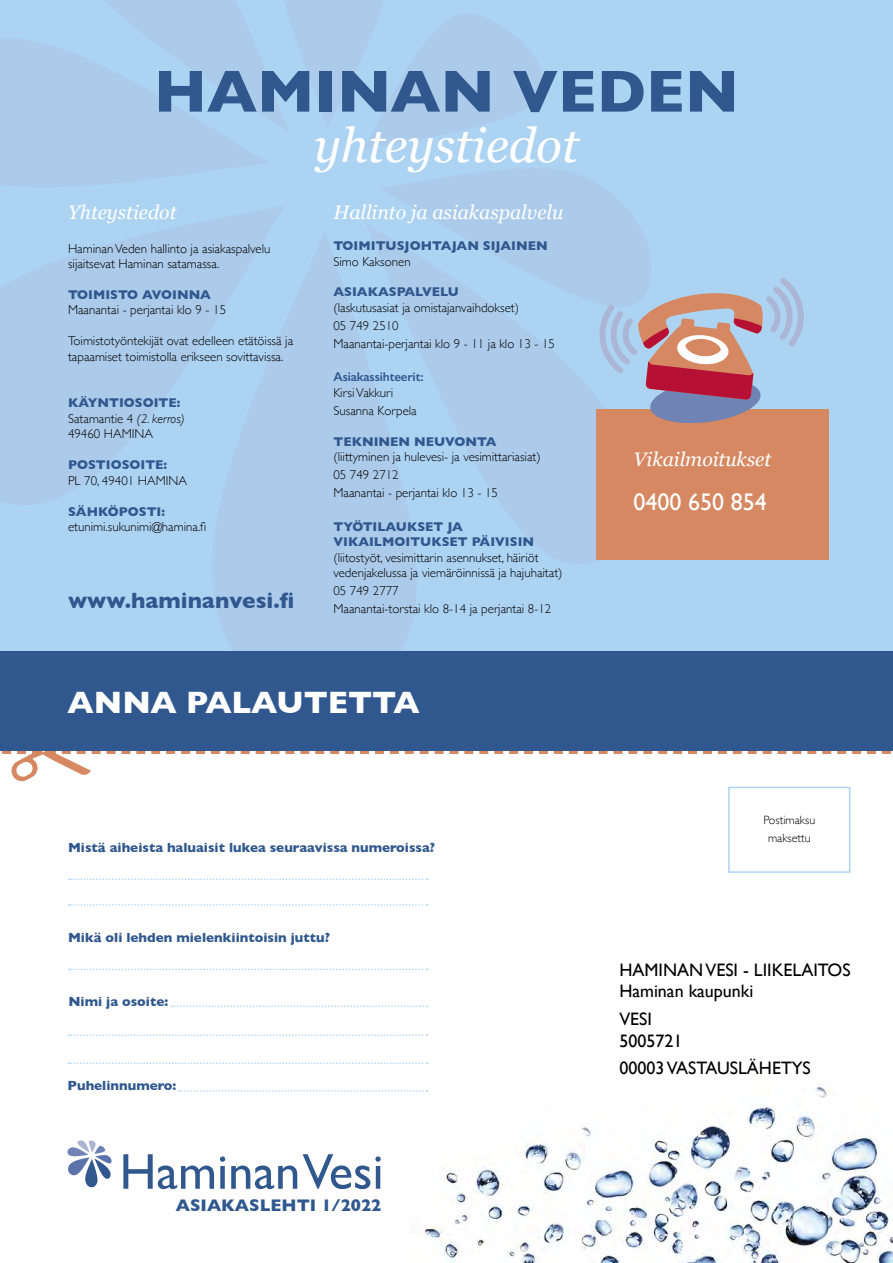
<style>
.page{position:relative;width:893px;height:1263px;background:#fff}
.page>*{position:absolute;margin:0;border:0;box-sizing:border-box;transform-origin:0 0}
.t1{font:700 60px "Gill Sans";color:#30588e}
.t2{font:italic 48px "Georgia";color:#fff}
.t3{font:700 31.5px "Gill Sans";letter-spacing:-.015em;color:#fff}
.t4{font:24px "Gill Sans";color:#fff}
.t5{font:700 22.5px "Gill Sans";color:#30588e}
.t6{font:italic 19.5px "Georgia";color:#fff}
.t7{font:18px/21.6px "Gill Sans";color:#000}
.t8{font:700 17.1px "Gill Sans";color:#30588e}
.t9{font:700 13.5px "Gill Sans";color:#30588e}
.t10{font:300 12.9px/18px "Gill Sans";color:#000}
.t11{font:700 12.9px/15.5px "Gill Sans";color:#30588e}
.t12{font:600 12.9px "Gill Sans";letter-spacing:-.01em;color:#30588e}
.t13{font:300 12px/17.4px "Gill Sans";color:#000;text-align:center}
.s1{font-weight:700;color:#30588e}
.s2{font-style:italic}
</style>
<div class="page">
<img style="left:401px;top:1063px;width:492px;height:200px">
<div style="left:0;top:0;width:893px;height:737px;background:#add3f3"></div>
<div style="left:597px;top:409px;width:232px;height:151px;background:#d58862"></div>
<svg style="left:596px;top:278px;width:208px;height:148px"></svg>
<svg style="left:67px;top:1140px;width:45px;height:47px"></svg>
<svg style="left:123px;top:1154px;width:91px;height:35px"></svg>
<svg style="left:220px;top:1156px;width:5px;height:33px"></svg>
<svg style="left:231px;top:1165px;width:66px;height:24px"></svg>
<svg style="left:303px;top:1154px;width:78px;height:35px"></svg>
<svg style="left:69px;top:969px;width:359px;height:1px"></svg>
<svg style="left:69px;top:878px;width:359px;height:2px"></svg>
<svg style="left:69px;top:904px;width:359px;height:2px"></svg>
<svg style="left:68px;top:1034px;width:360px;height:2px"></svg>
<svg style="left:172px;top:1005px;width:256px;height:2px"></svg>
<svg style="left:179px;top:1090px;width:249px;height:1px"></svg>
<svg style="left:68px;top:1062px;width:360px;height:2px"></svg>
<div style="left:0;top:651px;width:893px;height:100px;background:#30588e"></div>
<div style="left:728px;top:787px;width:122px;height:86px;background:#fff;border:2px solid #add3f3"></div>
<svg style="left:2px;top:751px;width:889px;height:31px"></svg>
<h1 class="t1" style="left:154px;top:44px;width:234px">HAMINAN</h1>
<h1 class="t1" style="left:513px;top:44px;width:176px">VEDEN</h1>
<h2 class="t2" style="left:314px;top:110px;width:266px">yhteystiedot</h2>
<h3 class="t6" style="left:333px;top:198px;width:231px">Hallinto ja asiakaspalvelu</h3>
<p class="t11" style="left:333px;top:238px;width:113px">TOIMITUSJOHTAJAN</p>
<p class="t11" style="left:483px;top:238px;width:45px">SIJAINEN</p>
<p class="t10" style="left:333px;top:252px;width:79px">Simo Kaksonen</p>
<p class="t11" style="left:333px;top:284px;width:117px">Asiakaspalvelu</p>
<p class="t10" style="left:333px;top:298px;width:223px">(laskutusasiat ja omistajanvaihdokset)<br>05 749 2510<br>Maanantai-perjantai klo 9 - 11 ja klo 13 - 15</p>
<p class="t12" style="left:333px;top:369px;width:92px">Asiakassihteerit:</p>
<p class="t10" style="left:333px;top:383px;width:85px">Kirsi Vakkuri<br>Susanna Korpela</p>
<p class="t11" style="left:333px;top:433px;width:112px">Tekni nen neuvo</p>
<p class="t11" style="left:465px;top:433px;width:33px">nta</p>
<p class="t10" style="left:333px;top:447px;width:209px">(liittyminen ja hulevesi- ja vesimittariasiat)<br>05 749 2712<br>Maanantai - perjantai klo 13 - 15</p>
<p class="t11" style="left:333px;top:518px;width:131px">Työtilau kset ja vi kailmoitu</p>
<h3 class="t6" style="left:68px;top:198px;width:110px">Yhteystiedot</h3>
<p class="t10" style="left:68px;top:240px;width:204px;line-height:15.5px">Haminan Veden hallinto ja asiakaspalvelu sijaitsevat Haminan satamassa.</p>
<p class="t11" style="left:68px;top:287px;width:122px">TOIMISTO AVOINNA</p>
<p class="t10" style="left:68px;top:301px;width:160px">Maanantai - perjantai klo 9 - 15</p>
<p class="t10" style="left:68px;top:333px;width:227px;line-height:15.5px">Toimistotyöntekijät ovat edelleen etätöissä ja tapaamiset toimistolla erikseen sovittavissa.</p>
<p class="t11" style="left:68px;top:395px;width:6px">KÄYN</p>
<p class="t10" style="left:68px;top:395px;width:118px;line-height:15.5px;text-indent:41px"><span class="s1">TIOSOITE:<br></span>Satamantie 4 <span class="s2">(2. kerros)<br></span>49460 HAMINA</p>
<p class="t11" style="left:68px;top:457px;width:101px">POSTIOSOITE:</p>
<p class="t10" style="left:68px;top:471px;width:120px">PL 70, 49401 HAMINA</p>
<p class="t11" style="left:68px;top:503px;width:20px">SÄHKÖ</p>
<p class="t11" style="left:119px;top:503px;width:48px">POSTI:</p>
<p class="t10" style="left:68px;top:517px;width:140px">etunimi.sukunimi@hamina.fi</p>
<h3 class="t6" style="left:634px;top:445px;width:139px">Vikailmoitukset</h3>
<h3 class="t4" style="left:634px;top:488px;width:135px">0400 650 854</h3>
<p class="t11" style="left:431px;top:534px;width:66px">kset päivisi</p>
<p class="t11" style="left:523px;top:534px;width:13px">n</p>
<p class="t10" style="left:333px;top:549px;width:231px;line-height:15.5px">(liitostyöt, vesimittarin asennukset, häiriöt vedenjakelussa ja viemäröinnissä ja hajuhaitat)</p>
<p class="t10" style="left:333px;top:581px;width:219px">05 749 2777<br>Maanantai-torstai klo 8-14 ja perjantai 8-12</p>
<h3 class="t5" style="left:68px;top:582px;width:228px">www.haminanvesi.fi</h3>
<h3 class="t3" style="left:68px;top:677px;width:29px">ANNA</h3>
<h3 class="t3" style="left:186px;top:677px;width:235px">PALAUTETTA</h3>
<p class="t9" style="left:68px;top:836px;width:368px">Mistä aiheista haluaisit lukea seuraavissa numeroissa?</p>
<p class="t9" style="left:68px;top:926px;width:263px">Mikä oli lehden mielenkiintoisin juttu?</p>
<p class="t9" style="left:68px;top:991px;width:101px">N imi ja osoite:</p>
<p class="t9" style="left:68px;top:1075px;width:110px">Puhelinnumero:</p>
<h3 class="t8" style="left:176px;top:1192px;width:47px">ASIAKA</h3>
<h3 class="t8" style="left:249px;top:1192px;width:134px">SLEHTI 1/2022</h3>
<p class="t13" style="left:763px;top:811px;width:53px">Postimaksu maksettu</p>
<h3 class="t7" style="left:619px;top:959px;width:233px">HAMINAN VESI - LIIKELAITOS<br>Haminan kaupunki</h3>
<h3 class="t7" style="left:619px;top:1008px;width:64px">VESI<br>5005721</h3>
<h3 class="t7" style="left:619px;top:1057px;width:193px">00003 VASTAUSLÄHETYS</h3>
</div>
